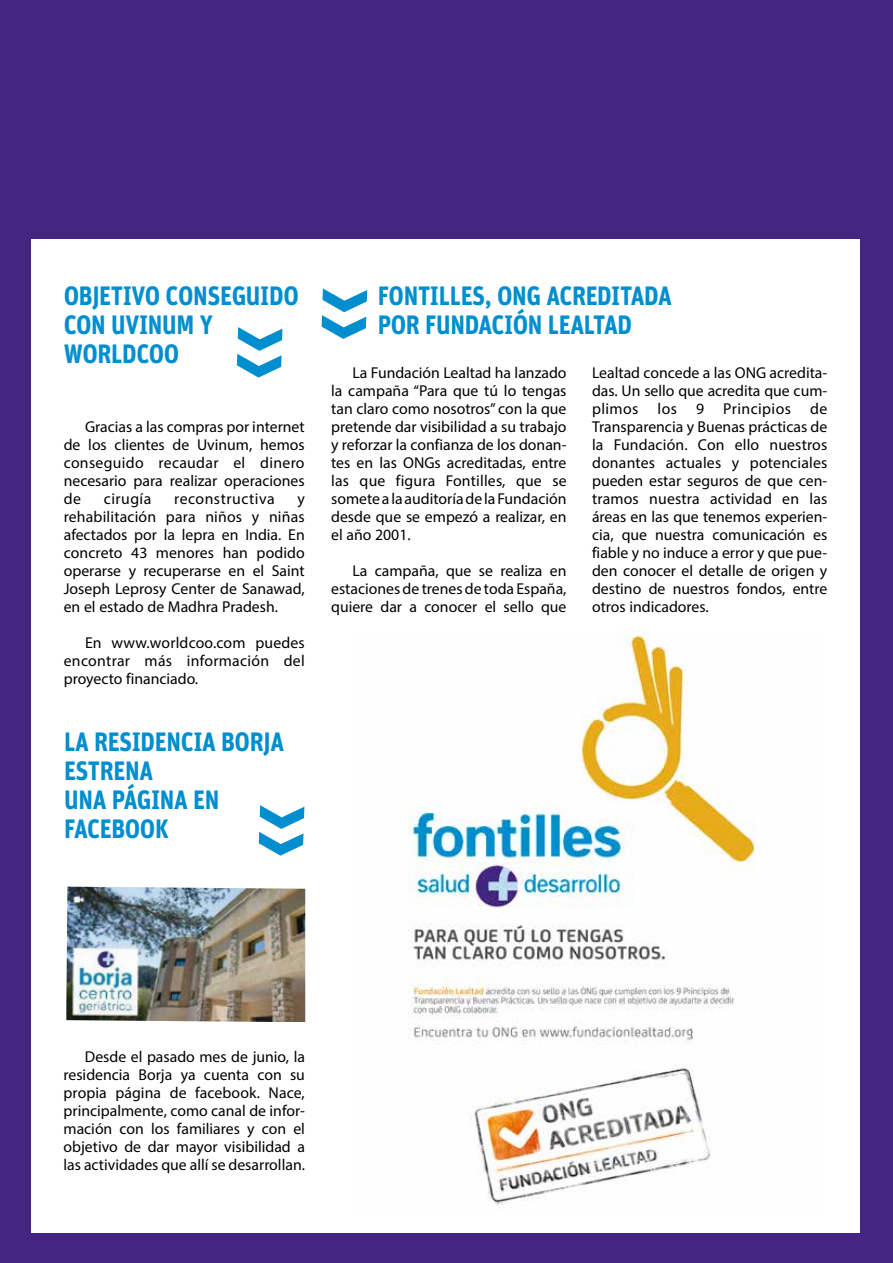
<style>
.page{position:relative;width:893px;height:1263px;background:#442682}
.page>*{position:absolute;margin:0;border:0;box-sizing:border-box;transform-origin:0 0}
.t1{font:700 26.7px/28.8px "Unit OT";letter-spacing:-.015em;color:#008ecf;scale:.9 1}
.t2{font:15.75px/18px "Myriad Pro";color:#000;text-align:justify}
.t3{font:15.75px "Myriad Pro";letter-spacing:.035em;color:#000}
</style>
<div class="page">
<div style="left:31px;top:240px;width:829px;height:993px;background:#fff"></div>
<svg style="left:237px;top:327px;width:45px;height:51px"></svg>
<svg style="left:259px;top:805px;width:45px;height:51px"></svg>
<svg style="left:322px;top:288px;width:45px;height:51px"></svg>
<img style="left:66px;top:887px;width:239px;height:135px">
<img style="left:408px;top:631px;width:348px;height:574px">
<h1 class="t1" style="left:64px;top:281px;width:263px">OBJETIVO CONSEGUIDO<br>CON UVINUM Y<br>WORLDCOO</h1>
<p class="t2" style="left:64px;top:418px;width:242px;text-indent:21px">Gracias a las compras por internet de los clientes de Uvinum, hemos conseguido recaudar el dinero necesario para realizar operaciones de</p>
<p class="t3" style="left:104px;top:489px;width:49px">cirugía</p>
<p class="t3" style="left:174px;top:489px;width:102px">reconstructiva</p>
<p class="t2" style="left:64px;top:490px;width:243px;text-indent:234px">y rehabilitación para niños y niñas afectados por la lepra en India. En concreto 43 menores han podido operarse y recuperarse en el Saint Joseph Leprosy Center de Sanawad, en el estado de Madhra Pradesh.</p>
<p class="t2" style="left:64px;top:634px;width:243px;text-indent:21px">En www.worldcoo.com puedes encontrar más información del proyecto financiado.</p>
<h1 class="t1" style="left:64px;top:727px;width:246px">LA RESIDENCIA BORJA<br>ESTRENA<br>UNA PÁGINA EN<br>FACEBOOK</h1>
<h1 class="t1" style="left:378px;top:281px;width:328px">FONTILLES, ONG ACREDITADA<br>POR FUNDACIÓN LEALTAD</h1>
<p class="t2" style="left:331px;top:363px;width:237px;text-indent:21px">La Fundación Lealtad ha lanzado la campaña “Para que tú lo tengas tan claro como nosotros” con la que pretende dar visibilidad a su trabajo y reforzar la confianza de los donan&shy;tes en las ONGs acreditadas, entre las que figura Fontilles, que se somete a la auditoría de la Fundación desde que se empezó a realizar, en el año 2001.</p>
<p class="t2" style="left:331px;top:562px;width:237px;text-indent:21px">La campaña, que se realiza en estaciones de trenes de toda España, quiere dar a conocer el sello que</p>
<p class="t2" style="left:592px;top:364px;width:237px">Lealtad concede a las ONG acredita&shy;das. Un sello que acredita que cum&shy;plimos los 9 Principios de Transparencia y Buenas prácticas de la Fundación. Con ello nuestros donantes actuales y potenciales pueden estar seguros de que cen&shy;tramos nuestra actividad en las áreas en las que tenemos experien&shy;cia, que nuestra comunicación es fiable y no induce a error y que pue&shy;den conocer el detalle de origen y destino de nuestros fondos, entre otros indicadores.</p>
<p class="t2" style="left:64px;top:1047px;width:243px;text-indent:21px">Desde el pasado mes de junio, la residencia Borja ya cuenta con su propia página de facebook. Nace, principalmente, como canal de infor&shy;mación con los familiares y con el objetivo de dar mayor visibilidad a las actividades que allí se desarrollan.</p>
</div>
